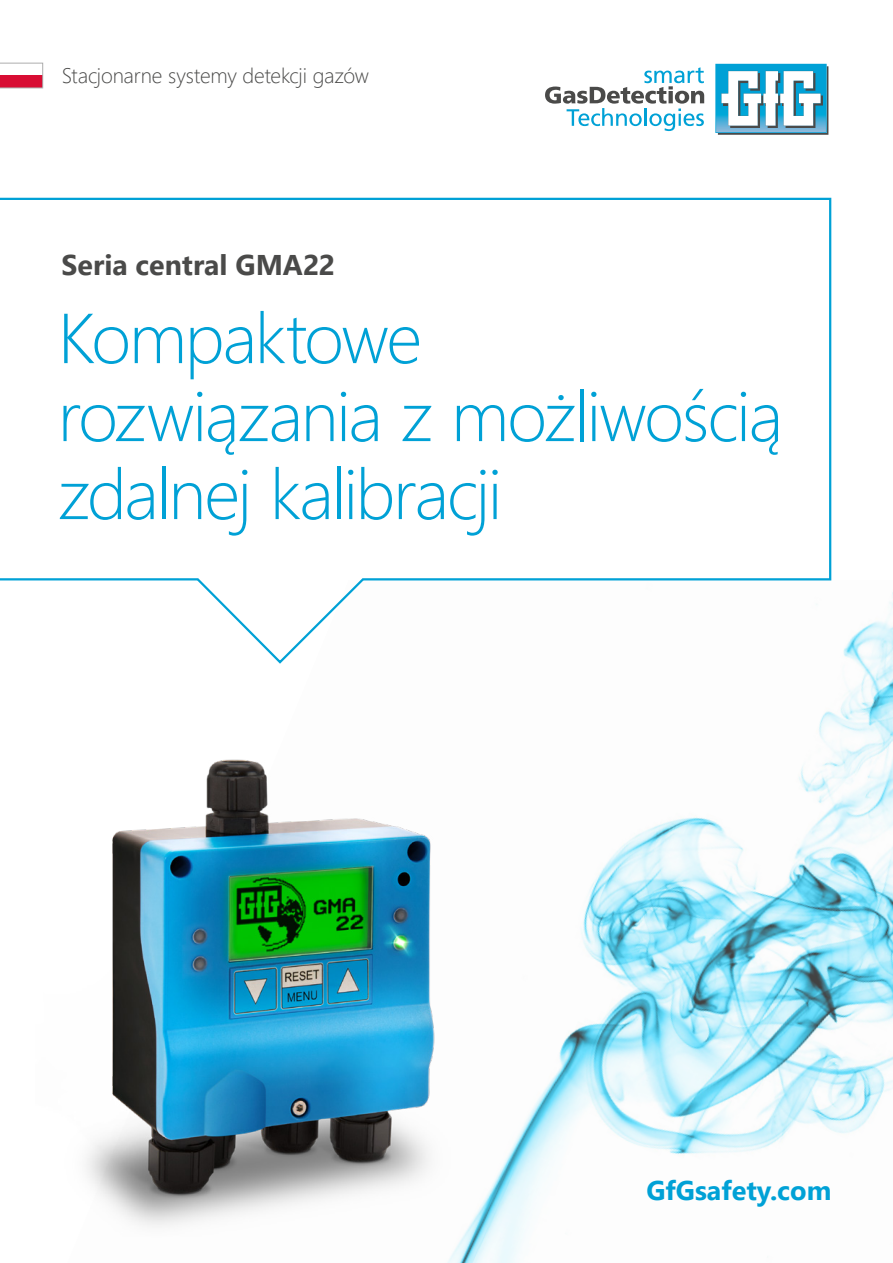
<style>
.page{position:relative;width:893px;height:1263px;background:#fff}
.page>*{position:absolute;margin:0;border:0;box-sizing:border-box;transform-origin:0 0}
.t1{font:300 70.5px/78px "Segoe UI";letter-spacing:-.035em;color:#00a1d6}
.t2{font:700 28.5px "Segoe UI";color:#4a4a49}
.t3{font:700 27px "Segoe UI";color:#00a1d6}
.t4{font:300 21px "Segoe UI";letter-spacing:-.01em;color:#4a4a49}
</style>
<div class="page">
<img style="left:447px;top:592px;width:446px;height:671px">
<svg style="left:715px;top:64px;width:113px;height:71px"></svg>
<svg style="left:545px;top:67px;width:159px;height:64px"></svg>
<svg style="left:0;top:197px;width:832px;height:468px"></svg>
<img style="left:86px;top:754px;width:364px;height:483px">
<svg style="left:0;top:63px;width:43px;height:25px"></svg>
<p class="t4" style="left:62px;top:56px;width:309px">Stacjonarne systemy detekcji gazów</p>
<p class="t2" style="left:62px;top:237px;width:275px">Seria central GMA22</p>
<p class="t1" style="left:58px;top:292px;width:727px">Kompaktowe<br>rozwiązania z możliwością zdalnej kalibracji</p>
<p class="t3" style="left:646px;top:1164px;width:187px">GfGsafety.com</p>
</div>
